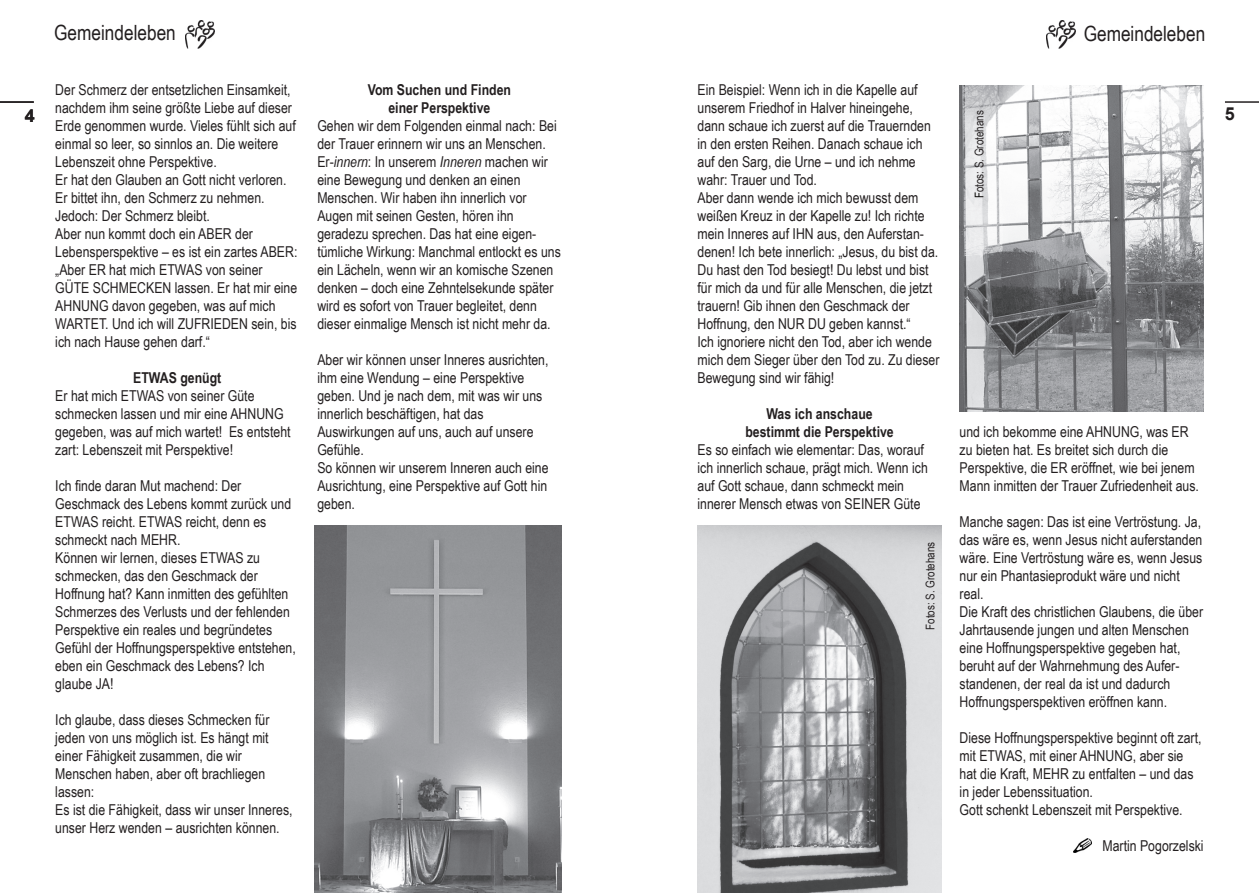
<style>
.page{position:relative;width:1259px;height:893px;background:#fff}
.page>*{position:absolute;margin:0;border:0;box-sizing:border-box;transform-origin:0 0}
.t1{font:21px "Arial Narrow";color:#231f20}
.t2{font:700 18px "Arial";color:#231f20}
.t3{font:15px/18px "Arial Narrow";color:#231f20}
.t4{font:700 15px/18px "Arial Narrow";color:#231f20;text-align:center}
.t5{font:12px "Arial Narrow";color:#231f20}
.s1{font-style:italic}
.s2{color:#080705}
</style>
<div class="page">
<hr style="left:1225px;top:101px;width:34px;height:2px;background:#231f20">
<hr style="left:0;top:101px;width:34px;height:2px;background:#231f20">
<img style="left:959px;top:85px;width:244px;height:326px">
<img style="left:1073px;top:838px;width:19px;height:14px">
<img style="left:185px;top:21px;width:30px;height:27px">
<img style="left:1046px;top:21px;width:29px;height:28px">
<img style="left:697px;top:526px;width:245px;height:367px">
<img style="left:315px;top:526px;width:246px;height:367px">
<h1 class="t1" style="left:54px;top:25px;width:123px">Gemeindeleben</h1>
<h1 class="t1" style="left:1083px;top:25px;width:123px">Gemeindeleben</h1>
<p class="t3" style="left:55px;top:82px;width:244px">Der Schmerz der entsetzlichen Einsamkeit, nachdem ihm seine größte Liebe auf dieser Erde genommen wurde. Vieles fühlt sich auf einmal so leer, so sinnlos an. Die weitere Lebenszeit ohne Perspektive.<br>Er hat den Glauben an Gott nicht verloren.<br>Er bittet ihn, den Schmerz zu nehmen.<br>Jedoch: Der Schmerz bleibt.<br>Aber nun kommt doch ein ABER der Lebensperspektive – es ist ein zartes ABER: „Aber ER hat mich ETWAS von seiner GÜTE SCHMECKEN lassen. Er hat mir eine AHNUNG davon gegeben, was auf mich WARTET. Und ich will ZUFRIEDEN sein, bis ich nach Hause gehen darf.“</p>
<p class="t4" style="left:133px;top:370px;width:90px">ETWAS genügt</p>
<p class="t3" style="left:55px;top:388px;width:237px">Er hat mich ETWAS von seiner Güte schmecken lassen und mir eine AHNUNG gegeben, was auf mich wartet! Es entsteht zart: Lebenszeit mit Perspektive!</p>
<p class="t3" style="left:55px;top:478px;width:242px">Ich finde daran Mut machend: Der Geschmack des Lebens kommt zurück und ETWAS reicht. ETWAS reicht, denn es schmeckt nach MEHR.<br>Können wir lernen, dieses ETWAS zu schmecken, das den Geschmack der Hoffnung hat? Kann inmitten des gefühlten Schmerzes des Verlusts und der fehlenden Perspektive ein reales und begründetes Gefühl der Hoffnungsperspektive entstehen, eben ein Geschmack des Lebens? Ich glaube JA!</p>
<p class="t3" style="left:55px;top:712px;width:239px">Ich glaube, dass dieses Schmecken für jeden von uns möglich ist. Es hängt mit einer Fähigkeit zusammen, die wir Menschen haben, aber oft brachliegen lassen:<br>Es ist die Fähigkeit, dass wir unser Inneres, unser Herz wenden – ausrichten können.</p>
<p class="t4" style="left:368px;top:82px;width:145px">Vom Suchen und Finden einer Perspektive</p>
<p class="t3" style="left:317px;top:118px;width:245px">Gehen wir dem Folgenden einmal nach: Bei der Trauer erinnern wir uns an Menschen.<br>Er-<span class="s1">innern</span>: In unserem <span class="s1">Inneren</span> machen wir eine Bewegung und denken an einen Menschen. Wir haben ihn innerlich vor Augen mit seinen Gesten, hören ihn geradezu sprechen. Das hat eine eigen&shy;tümliche Wirkung: Manchmal entlockt es uns ein Lächeln, wenn wir an komische Szenen denken – doch eine Zehntelsekunde später wird es sofort von Trauer begleitet, denn dieser einmalige Mensch ist nicht mehr da.</p>
<p class="t3" style="left:317px;top:352px;width:233px">Aber wir können unser Inneres ausrichten, ihm eine Wendung – eine Perspektive geben. Und je nach dem, mit was wir uns innerlich beschäftigen, hat das<br>Auswirkungen auf uns, auch auf unsere<br>Gefühle.<br>So können wir unserem Inneren auch eine<br>Ausrichtung, eine Perspektive auf Gott hin geben.</p>
<p class="t3" style="left:697px;top:82px;width:243px">Ein Beispiel: Wenn ich in die Kapelle auf unserem Friedhof in Halver hineingehe, dann schaue ich zuerst auf die Trauernden in den ersten Reihen. Danach schaue ich auf den Sarg, die Urne – und ich nehme wahr: Trauer und Tod.<br>Aber dann wende ich mich bewusst dem weißen Kreuz in der Kapelle zu! Ich richte mein Inneres auf IHN aus, den Auferstan&shy;denen! Ich bete innerlich: „Jesus, du bist da.<br>Du hast den Tod besiegt! Du lebst und bist für mich da und für alle Menschen, die jetzt trauern! Gib ihnen den Geschmack der Hoffnung, den NUR DU geben kannst.“<br>Ich ignoriere nicht den Tod, aber ich wende mich dem Sieger über den Tod zu. Zu dieser Bewegung sind wir fähig!</p>
<p class="t4" style="left:745px;top:406px;width:150px">Was ich anschaue bestimmt die Perspektive</p>
<p class="t3" style="left:697px;top:442px;width:232px">Es so einfach wie elementar: Das, worauf ich innerlich schaue, prägt mich. Wenn ich auf Gott schaue, dann schmeckt mein innerer Mensch etwas von SEINER Güte</p>
<p class="t5" style="left:926px;top:630px;width:90px;rotate:-90deg">Fotos: S. Grotehans</p>
<p class="t2" style="left:25px;top:109px;width:12px">4</p>
<p class="t2" style="left:1225px;top:107px;width:12px">5</p>
<p class="t5" style="left:975px;top:198px;width:90px;rotate:-90deg"><span class="s2">F</span>otos: S. Grotehans</p>
<p class="t3" style="left:959px;top:424px;width:241px">und ich bekomme eine AHNUNG, was ER zu bieten hat. Es breitet sich durch die Perspektive, die ER eröffnet, wie bei jenem Mann inmitten der Trauer Zufriedenheit aus.</p>
<p class="t3" style="left:959px;top:514px;width:245px">Manche sagen: Das ist eine Vertröstung. Ja, das wäre es, wenn Jesus nicht auferstanden wäre. Eine Vertröstung wäre es, wenn Jesus nur ein Phantasieprodukt wäre und nicht real.<br>Die Kraft des christlichen Glaubens, die über Jahrtausende jungen und alten Menschen eine Hoffnungsperspektive gegeben hat, beruht auf der Wahrnehmung des Aufer&shy;standenen, der real da ist und dadurch Hoffnungsperspektiven eröffnen kann.</p>
<p class="t3" style="left:959px;top:730px;width:243px">Diese Hoffnungsperspektive beginnt oft zart, mit ETWAS, mit einer AHNUNG, aber sie hat die Kraft, MEHR zu entfalten – und das in jeder Lebenssituation.<br>Gott schenkt Lebenszeit mit Perspektive.</p>
<p class="t3" style="left:1102px;top:838px;width:103px">Martin Pogorzelski</p>
</div>
